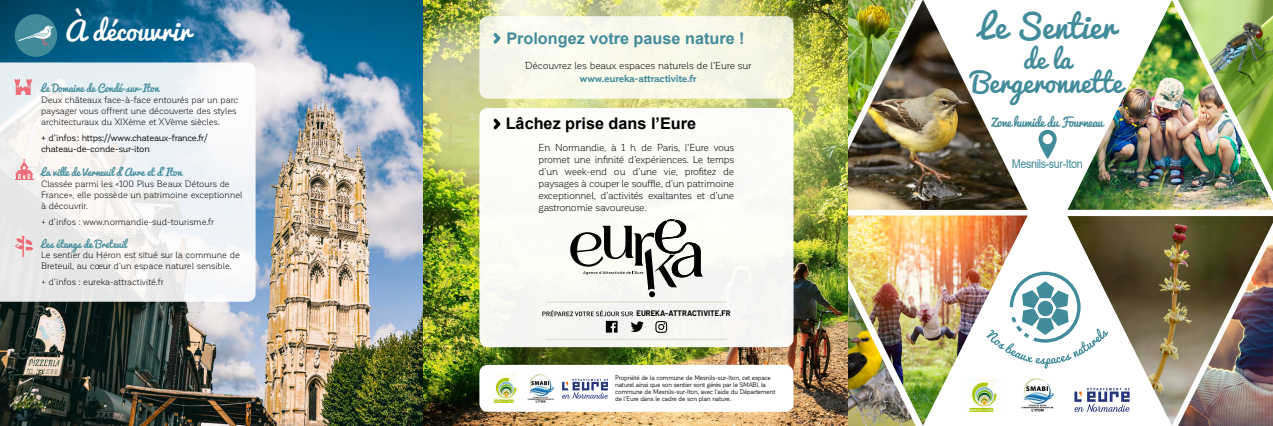
<style>
.page{position:relative;width:1273px;height:426px;background:#fff}
.page>*{position:absolute;margin:0;border:0;box-sizing:border-box;transform-origin:0 0}
.t1{font:32px "Pacifico";color:#418b9a}
.t2{font:27px "Pacifico";color:#418b9a}
.t3{font:26px "Pacifico";color:#fff}
.t4{font:25px "Pacifico";color:#418b9a}
.t5{font:700 16px "Arial";color:#418b9a}
.t6{font:700 16px "Arial";color:#000}
.t7{font:12.1px "Pacifico";letter-spacing:-.04em;color:#418b9a}
.t8{font:12.1px "Arial";letter-spacing:-.04em;color:#418b9a;scale:.9 1}
.t9{font:10px/12px "Corporative Soft";letter-spacing:-.03em;color:#000;text-align:justify}
.t10{font:10px "Pacifico";letter-spacing:-.01em;color:#418b9a}
.t11{font:700 10px "Corporative Soft";letter-spacing:-.02em;color:#418b9a}
.t12{font:9px/10.8px "Corporative Soft";letter-spacing:-.015em;color:#000}
.t13{font:9px/11px "Corporative Soft";letter-spacing:-.03em;color:#000}
.t14{font:700 7.8px "Barlow";color:#000}
.t15{font:6.5px/7px "Corporative Soft";letter-spacing:-.03em;color:#000;scale:.94 1}
</style>
<div class="page">
<img style="left:848px;top:0;width:180px;height:210px">
<img style="left:848px;top:215px;width:180px;height:210px">
<img style="left:0;top:0;width:848px;height:425px">
<img style="left:1067px;top:216px;width:206px;height:209px">
<img style="left:1178px;top:235px;width:95px;height:190px">
<img style="left:1068px;top:0;width:205px;height:209px">
<svg style="left:0;top:62px;width:256px;height:239px"></svg>
<svg style="left:15px;top:158px;width:19px;height:22px"></svg>
<div style="left:479px;top:364px;width:314px;height:47px;background:#fff;border-radius:9px"></div>
<svg style="left:1074px;top:387px;width:56px;height:24px"></svg>
<svg style="left:986px;top:271px;width:122px;height:97px"></svg>
<img style="left:965px;top:377px;width:35px;height:34px">
<svg style="left:1020px;top:377px;width:34px;height:34px"></svg>
<img style="left:1021px;top:377px;width:32px;height:34px">
<div style="left:479px;top:108px;width:314px;height:239px;background:#fbfbf6;border-radius:9px"></div>
<div style="left:479px;top:16px;width:314px;height:82px;background:#f8f8ea;border-radius:9px"></div>
<svg style="left:493px;top:33px;width:7px;height:11px"></svg>
<svg style="left:562px;top:378px;width:46px;height:20px"></svg>
<img style="left:492px;top:374px;width:26px;height:28px">
<img style="left:527px;top:374px;width:27px;height:28px">
<svg style="left:15px;top:79px;width:17px;height:16px"></svg>
<svg style="left:493px;top:118px;width:7px;height:12px"></svg>
<hr style="left:546px;top:301px;width:181px;height:1px;background:#dbd9c7">
<hr style="left:546px;top:338px;width:181px;height:1px;background:#dbd9c7">
<svg style="left:655px;top:321px;width:12px;height:11px"></svg>
<svg style="left:542px;top:310px;width:102px;height:22px"></svg>
<svg style="left:570px;top:219px;width:133px;height:78px"></svg>
<svg style="left:15px;top:235px;width:19px;height:21px"></svg>
<div style="left:15px;top:14px;width:42px;height:43px;background:#418b9a;border-radius:50%"></div>
<svg style="left:18px;top:25px;width:36px;height:20px"></svg>
<svg style="left:1038px;top:130px;width:19px;height:28px"></svg>
<h3 class="t3" style="left:65px;top:17px;width:128px">à découvrir</h3>
<p class="t10" style="left:41px;top:83px;width:119px">Le Domaine de Condé-sur-Iton</p>
<p class="t12" style="left:41px;top:94px;width:199px">Deux châteaux face-à-face entourés par un parc paysager vous offrent une découverte des styles architecturaux du XIXème et XVème siècles.</p>
<p class="t13" style="left:41px;top:132px;width:168px">+ d’infos: https://www.chateaux-france.fr/ chateau-de-conde-sur-iton</p>
<p class="t10" style="left:41px;top:167px;width:142px">La ville de Verneuil d’Avre et d’Iton</p>
<p class="t12" style="left:41px;top:178px;width:203px">Classée parmi les «100 Plus Beaux Détours de<br>France», elle possède un patrimoine exceptionnel à découvrir.</p>
<p class="t12" style="left:41px;top:216px;width:174px">+ d’infos : www.normandie-sud-tourisme.fr</p>
<p class="t10" style="left:41px;top:238px;width:87px">Les étangs de Breteuil</p>
<p class="t12" style="left:41px;top:249px;width:200px">Le sentier du Héron est situé sur la commune de<br>Breteuil, au cœur d’un espace naturel sensible.</p>
<p class="t12" style="left:41px;top:276px;width:124px">+ d’infos : eureka-attractivité.fr</p>
<h3 class="t5" style="left:506px;top:27px;width:240px">Prolongez votre pause nature !</h3>
<p class="t9" style="left:525px;top:60px;width:228px">Découvrez les beaux espaces naturels de l’Eure sur</p>
<p class="t11" style="left:580px;top:73px;width:118px">www.eureka-attractivite.fr</p>
<h3 class="t6" style="left:506px;top:112px;width:192px">Lâchez prise dans l’Eure</h3>
<p class="t9" style="left:538px;top:141px;width:197px">En Normandie, à 1 h de Paris, l’Eure vous promet une infinité d’expériences. Le temps d’un week-end ou d’une vie, profitez de paysages à couper le souffle, d’un patrimoine exceptionnel, d’activités exaltantes et d’une gastronomie savoureuse.</p>
<p class="t14" style="left:636px;top:308px;width:96px">EUREKA-ATTRACTIVITE.FR</p>
<p class="t15" style="left:615px;top:374px;width:172px">Propriété de la commune de Mesnils-sur-Iton, cet espace naturel ainsi que son sentier sont gérés par le SMABI, la commune de Mesnils-sur-Iton, avec l’aide du Département de l’Eure dans le cadre de son plan nature.</p>
<h1 class="t1" style="left:979px;top:9px;width:138px">Le Sentier</h1>
<h3 class="t4" style="left:1023px;top:45px;width:49px">de la</h3>
<h2 class="t2" style="left:972px;top:68px;width:152px">Bergeronnette</h2>
<h3 class="t7" style="left:991px;top:115px;width:113px">Zone humide du Fourneau</h3>
<h3 class="t8" style="left:1012px;top:155px;width:81px">Mesnils-sur-Iton</h3>
</div>
